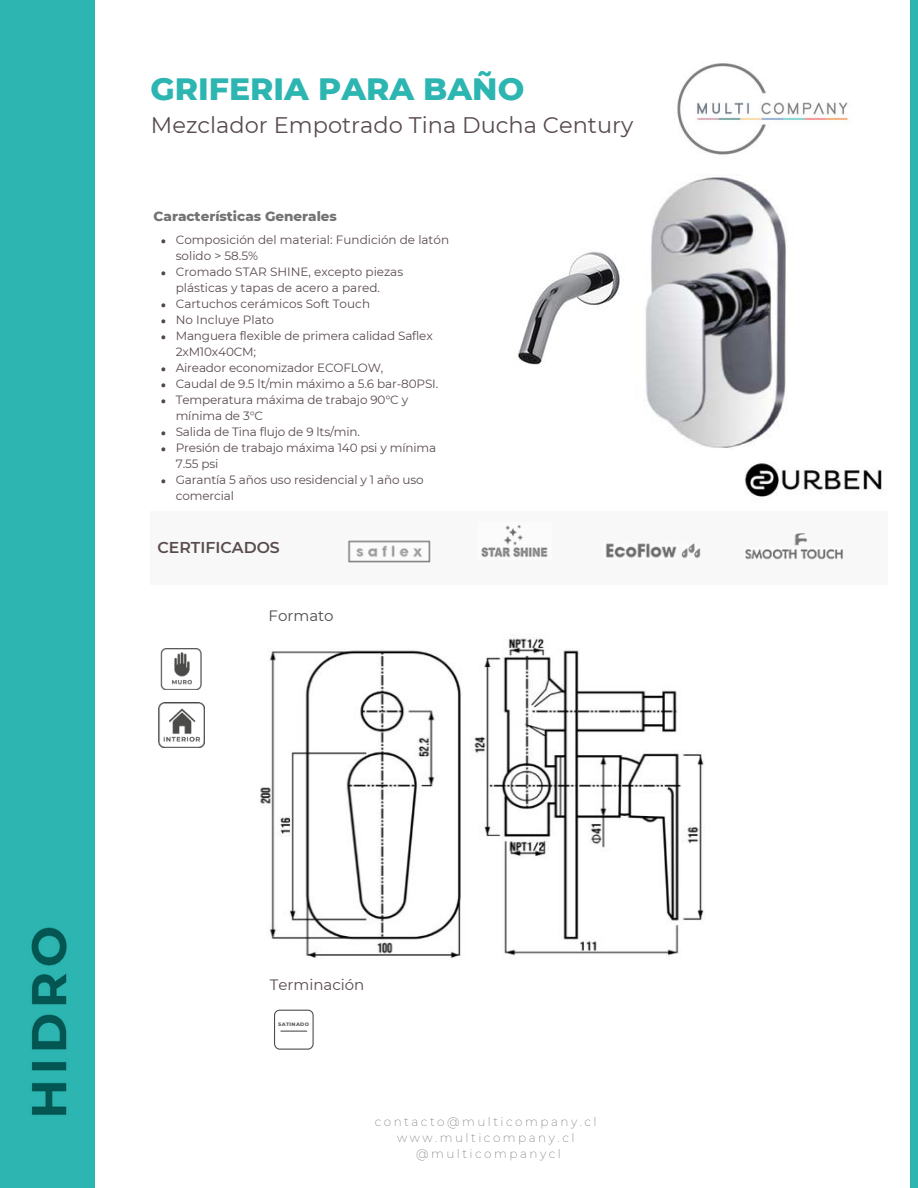
<style>
.page{position:relative;width:918px;height:1188px;background:#fff}
.page>*{position:absolute;margin:0;border:0;box-sizing:border-box;transform-origin:0 0}
.t1{font:800 31.5px "Montserrat";color:#2cb5b1}
.t2{font:22.5px "Montserrat";color:#584b4d}
.t3{font:600 15.75px "Montserrat";color:#584b4d}
.t4{font:15px "Montserrat";color:#584b4d}
.t5{font:15px "Montserrat";color:#4c4c4a}
.t6{font:800 13.5px "Montserrat";color:#737373}
.t7{font:12px/16px "Montserrat";letter-spacing:-.01em;color:#584b4d}
.t8{font:200 12px/16px "Montserrat";letter-spacing:.21em;color:#737373;text-align:center}
.t9{font:800 5.1px "Montserrat";letter-spacing:.07em;color:#4d4c4a}
</style>
<div class="page">
<img style="left:677px;top:63px;width:172px;height:92px">
<div style="left:0;top:0;width:94px;height:1188px;background:#2cb5b1"></div>
<div style="left:911px;top:0;width:7px;height:1188px;background:#2cb5b1"></div>
<img style="left:160px;top:649px;width:42px;height:40px">
<svg style="left:274px;top:1010px;width:40px;height:40px"></svg>
<img style="left:158px;top:702px;width:46px;height:45px">
<img style="left:481px;top:524px;width:67px;height:34px">
<img style="left:347px;top:540px;width:84px;height:23px">
<img style="left:605px;top:543px;width:96px;height:16px">
<img style="left:745px;top:533px;width:98px;height:27px">
<img style="left:745px;top:463px;width:138px;height:34px">
<img style="left:645px;top:174px;width:141px;height:274px">
<img style="left:260px;top:635px;width:445px;height:323px">
<img style="left:518px;top:251px;width:102px;height:116px">
<svg style="left:161px;top:239px;width:4px;height:4px"></svg>
<svg style="left:161px;top:271px;width:4px;height:4px"></svg>
<svg style="left:161px;top:303px;width:4px;height:4px"></svg>
<svg style="left:161px;top:319px;width:4px;height:4px"></svg>
<svg style="left:161px;top:335px;width:4px;height:4px"></svg>
<svg style="left:161px;top:367px;width:4px;height:4px"></svg>
<svg style="left:161px;top:383px;width:4px;height:4px"></svg>
<svg style="left:161px;top:399px;width:4px;height:4px"></svg>
<svg style="left:161px;top:431px;width:4px;height:4px"></svg>
<svg style="left:161px;top:447px;width:4px;height:4px"></svg>
<svg style="left:161px;top:479px;width:4px;height:4px"></svg>
<h1 class="t1" style="left:151px;top:65px;width:375px">GRIFERIA PARA BAÑO</h1>
<h2 class="t2" style="left:151px;top:110px;width:484px">Mezclador Empotrado Tina Ducha Century</h2>
<p class="t6" style="left:154px;top:206px;width:185px">Características Generales</p>
<p class="t7" style="left:176px;top:232px;width:275px">Composición del material: Fundición de latón solido &gt; 58.5%<br>Cromado STAR SHINE, excepto piezas plásticas y tapas de acero a pared.<br>Cartuchos cerámicos Soft Touch<br>No Incluye Plato<br>Manguera flexible de primera calidad Saflex<br>2xM10x40CM;<br>Aireador economizador ECOFLOW,<br>Caudal de 9.5 lt/min máximo a 5.6 bar-80PSI.<br>Temperatura máxima de trabajo 90°C y mínima de 3°C<br>Salida de Tina flujo de 9 lts/min.<br>Presión de trabajo máxima 140 psi y mínima<br>7.55 psi<br>Garantía 5 años uso residencial y 1 año uso comercial</p>
<h3 class="t3" style="left:158px;top:536px;width:124px">CERTIFICADOS</h3>
<p class="t5" style="left:269px;top:606px;width:67px">Formato</p>
<p class="t4" style="left:270px;top:974px;width:96px">Terminación</p>
<p class="t9" style="left:278px;top:1020px;width:32px">SATINADO</p>
<p class="t8" style="left:375px;top:1114px;width:223px">contacto@multicompany.cl www.multicompany.cl @multicompanycl</p>
</div>
